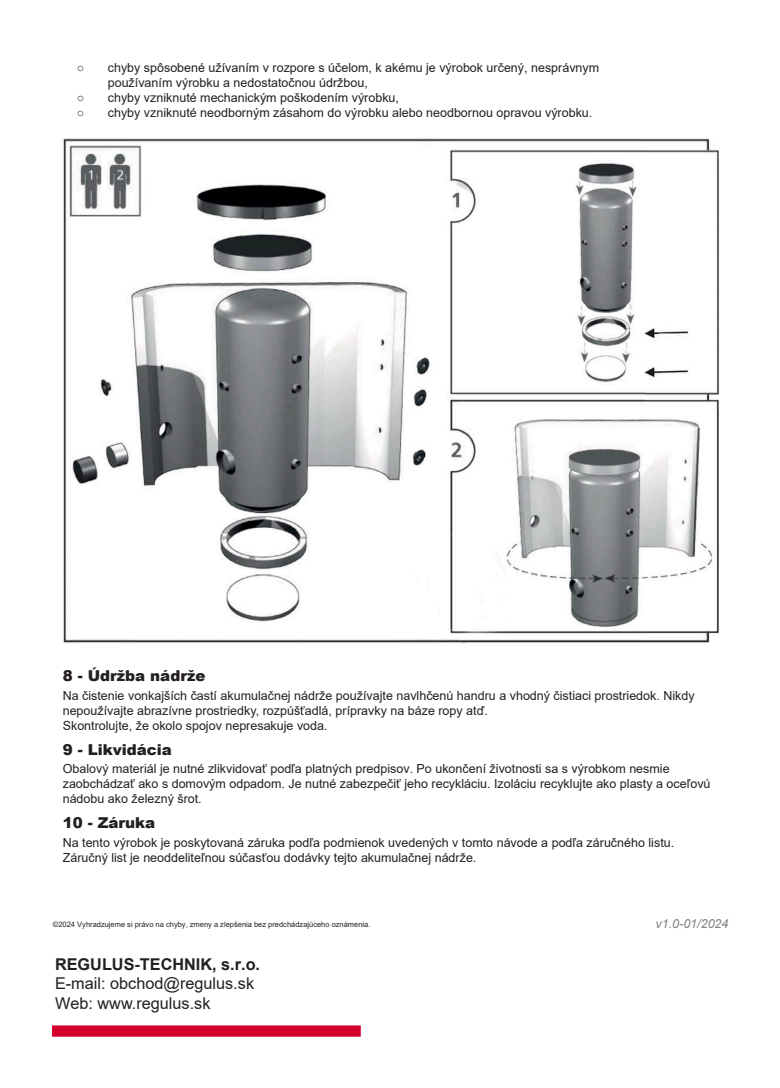
<style>
.page{position:relative;width:780px;height:1088px;background:#fff}
.page>*{position:absolute;margin:0;border:0;box-sizing:border-box;transform-origin:0 0}
.t1{font:16.25px/19.5px "Arial";color:#231f20}
.t2{font:900 15px "Arial";color:#231f20}
.t3{font:12.5px/15px "Arial";color:#231f20}
.t4{font:italic 12.5px "Arial";color:#808285}
.t5{font:7.5px "Arial";color:#231f20}
.s1{font-weight:700}
</style>
<div class="page">
<div style="left:52px;top:1025px;width:309px;height:12px;background:#d6002d"></div>
<img style="left:63px;top:139px;width:656px;height:504px">
<p class="t3" style="left:108px;top:60px;width:493px;text-indent:-31px">○ chyby spôsobené užívaním v rozpore s účelom, k akému je výrobok určený, nesprávnym používaním výrobku a nedostatočnou údržbou,</p>
<p class="t3" style="left:77px;top:90px;width:323px">○ chyby vzniknuté mechanickým poškodením výrobku,</p>
<p class="t3" style="left:77px;top:105px;width:517px">○ chyby vzniknuté neodborným zásahom do výrobku alebo neodbornou opravou výrobku.</p>
<p class="t2" style="left:63px;top:665px;width:144px">8 - Údržba nádrže</p>
<p class="t3" style="left:63px;top:688px;width:633px">Na čistenie vonkajších častí akumulačnej nádrže používajte navlhčenú handru a vhodný čistiaci prostriedok. Nikdy nepoužívajte abrazívne prostriedky, rozpúšťadlá, prípravky na báze ropy atď.<br>Skontrolujte, že okolo spojov nepresakuje voda.</p>
<p class="t2" style="left:63px;top:738px;width:111px">9 - Likvidácia</p>
<p class="t3" style="left:63px;top:761px;width:649px">Obalový materiál je nutné zlikvidovať podľa platných predpisov. Po ukončení životnosti sa s výrobkom nesmie zaobchádzať ako s domovým odpadom. Je nutné zabezpečiť jeho recykláciu. Izoláciu recyklujte ako plasty a oceľovú nádobu ako železný šrot.</p>
<p class="t2" style="left:63px;top:812px;width:94px">10 - Záruka</p>
<p class="t3" style="left:63px;top:835px;width:613px">Na tento výrobok je poskytovaná záruka podľa podmienok uvedených v tomto návode a podľa záručného listu.<br>Záručný list je neoddeliteľnou súčasťou dodávky tejto akumulačnej nádrže.</p>
<p class="t5" style="left:53px;top:919px;width:319px">©2024 Vyhradzujeme si právo na chyby, zmeny a zlepšenia bez predchádzajúceho oznámenia.</p>
<p class="t1" style="left:55px;top:954px;width:206px"><span class="s1">REGULUS-TECHNIK, s.r.o.<br></span>E-mail: obchod@regulus.sk<br>Web: www.regulus.sk</p>
<p class="t4" style="left:655px;top:915px;width:74px">v1.0-01/2024</p>
</div>
